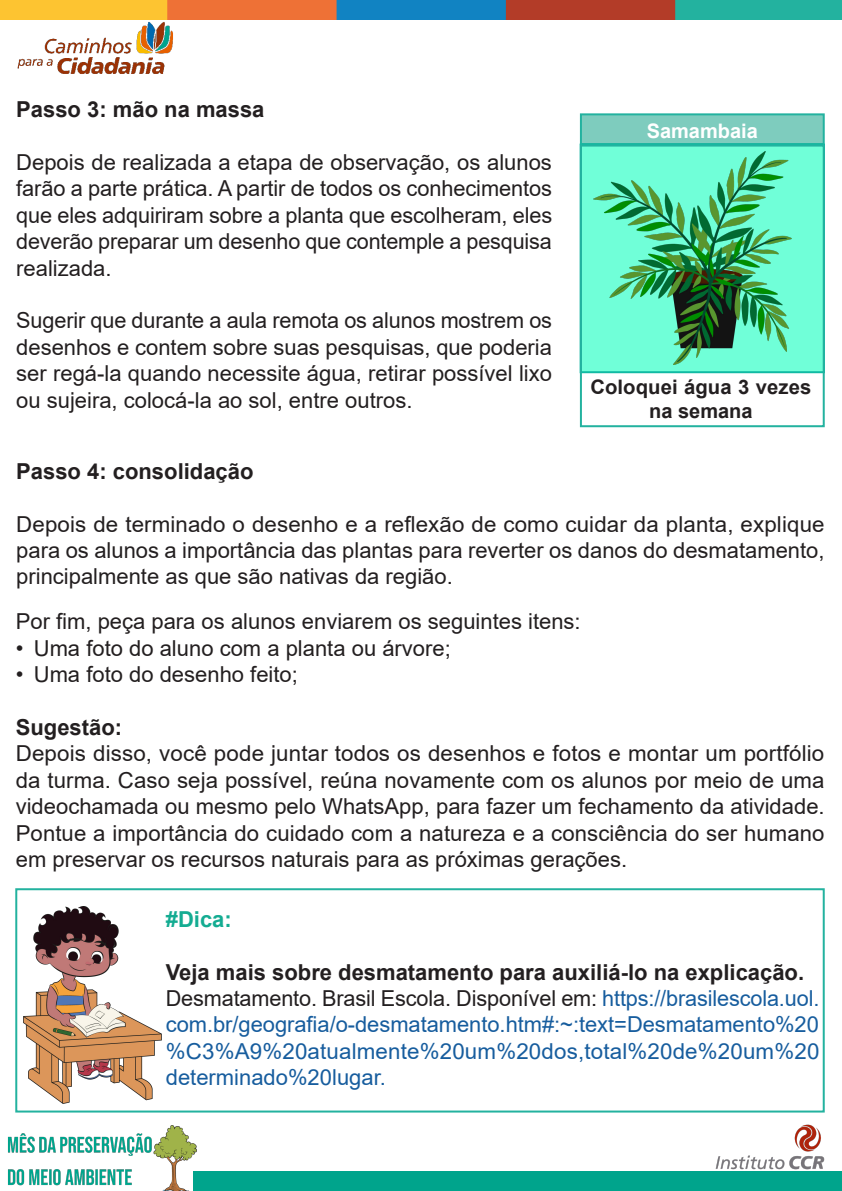
<style>
.page{position:relative;width:842px;height:1191px;background:#fff}
.page>*{position:absolute;margin:0;border:0;box-sizing:border-box;transform-origin:0 0}
.t1{font:22px/26.4px "Arial";color:#231f20;text-align:justify}
.t2{font:22px/26.4px "Arial";letter-spacing:.005em;color:#175d9e;text-align:justify}
.t3{font:700 22px "Arial";color:#231f20}
.t4{font:700 22px "Arial";color:#14ac92}
.t5{font:700 20px/24px "Arial";letter-spacing:.005em;color:#231f20;text-align:center}
.t6{font:700 20px "Arial";color:#fff}
.s1{color:#231f20}
</style>
<div class="page">
<img style="left:715px;top:1124px;width:110px;height:45px">
<img style="left:17px;top:19px;width:160px;height:55px">
<img style="left:0;top:0;width:842px;height:19px">
<div style="left:193px;top:1171px;width:649px;height:20px;background:#00a48c"></div>
<img style="left:8px;top:1125px;width:189px;height:66px">
<div style="left:580px;top:113px;width:245px;height:32px;background:#7eccbe;border:2px solid #23b29f"></div>
<div style="left:580px;top:144px;width:245px;height:229px;background:#70ffd8;border:2px solid #11baa3"></div>
<img style="left:593px;top:151px;width:199px;height:213px">
<div style="left:580px;top:145px;width:245px;height:282px;border:2px solid #23b29f"></div>
<div style="left:15px;top:888px;width:810px;height:224px;border:2px solid #23b29f"></div>
<img style="left:24px;top:907px;width:137px;height:196px">
<p class="t3" style="left:16px;top:94px;width:250px">Passo 3: mão na massa</p>
<p class="t1" style="left:16px;top:149px;width:537px">Depois de realizada a etapa de observação, os alunos farão a parte prática. A partir de todos os conhecimentos que eles adquiriram sobre a planta que escolheram, eles deverão preparar um desenho que contemple a pesquisa realizada.</p>
<p class="t1" style="left:16px;top:307px;width:537px">Sugerir que durante a aula remota os alunos mostrem os desenhos e contem sobre suas pesquisas, que poderia ser regá-la quando necessite água, retirar possível lixo ou sujeira, colocá-la ao sol, entre outros.</p>
<p class="t6" style="left:647px;top:116px;width:113px">Samambaia</p>
<p class="t5" style="left:590px;top:375px;width:222px">Coloquei água 3 vezes na semana</p>
<p class="t3" style="left:16px;top:455px;width:239px">Passo 4: consolidação</p>
<p class="t1" style="left:16px;top:510px;width:810px">Depois de terminado o desenho e a reflexão de como cuidar da planta, explique para os alunos a importância das plantas para reverter os danos do desmatamento, principalmente as que são nativas da região.</p>
<p class="t1" style="left:16px;top:608px;width:566px">Por fim, peça para os alunos enviarem os seguintes itens:</p>
<p class="t1" style="left:16px;top:635px;width:436px">• Uma foto do aluno com a planta ou árvore;</p>
<p class="t1" style="left:16px;top:661px;width:284px">• Uma foto do desenho feito;</p>
<p class="t3" style="left:16px;top:712px;width:108px">Sugestão:</p>
<p class="t1" style="left:16px;top:740px;width:810px">Depois disso, você pode juntar todos os desenhos e fotos e montar um portfólio da turma. Caso seja possível, reúna novamente com os alunos por meio de uma videochamada ou mesmo pelo WhatsApp, para fazer um fechamento da atividade.<br>Pontue a importância do cuidado com a natureza e a consciência do ser humano em preservar os recursos naturais para as próximas gerações.</p>
<p class="t4" style="left:166px;top:903px;width:68px">#Dica:</p>
<p class="t3" style="left:166px;top:956px;width:640px">Veja mais sobre desmatamento para auxiliá-lo na explicação.</p>
<p class="t2" style="left:166px;top:985px;width:655px"><span class="s1">Desmatamento. Brasil Escola. Disponível em:</span> https://brasilescola.uol. com.br/geografia/o-desmatamento.htm#:~:text=Desmatamento%20 %C3%A9%20atualmente%20um%20dos,total%20de%20um%20 determinado%20lugar.</p>
</div>
